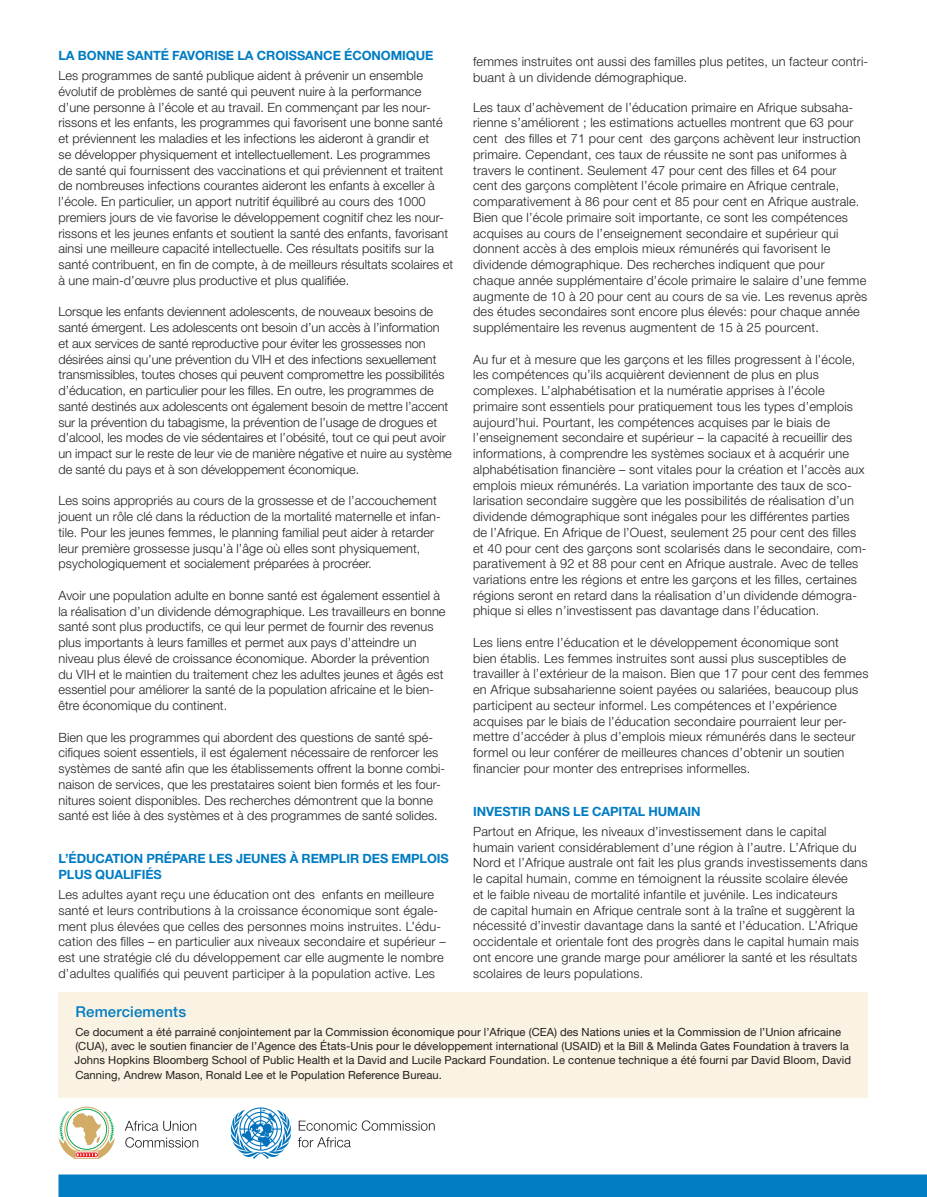
<style>
.page{position:relative;width:927px;height:1197px;background:#fff}
.page>*{position:absolute;margin:0;border:0;box-sizing:border-box;transform-origin:0 0}
.t1{font:500 15px "Helvetica Neue";letter-spacing:.015em;color:#007cc2}
.t2{font:300 12.75px/15.8px "Helvetica Neue";letter-spacing:.015em;color:#231f20}
.t3{font:300 12.75px/15.8px "Helvetica Neue";letter-spacing:-.005em;color:#231f20}
.t4{font:700 12.75px/15.8px "Helvetica Neue";letter-spacing:-.005em;color:#007cc2}
.t5{font:11.25px/14.2px "Helvetica Neue";letter-spacing:.005em;color:#231f20}
</style>
<div class="page">
<div style="left:58px;top:1174px;width:869px;height:23px;background:#007cc2"></div>
<svg style="left:231px;top:1107px;width:60px;height:52px"></svg>
<svg style="left:299px;top:1120px;width:136px;height:11px"></svg>
<svg style="left:298px;top:1137px;width:53px;height:10px"></svg>
<svg style="left:58px;top:1107px;width:57px;height:52px"></svg>
<svg style="left:125px;top:1121px;width:71px;height:10px"></svg>
<svg style="left:125px;top:1137px;width:73px;height:11px"></svg>
<div style="left:58px;top:992px;width:810px;height:106px;background:#faf2e2"></div>
<p class="t4" style="left:58px;top:47px;width:376px">LA BONNE SANTÉ FAVORISE LA CROISSANCE ÉCONOMIQUE</p>
<p class="t2" style="left:58px;top:68px;width:396px">Les programmes de santé publique aident à prévenir un ensemble évolutif de problèmes de santé qui peuvent nuire à la performance d’une personne à l’école et au travail. En commençant par les nour&shy;rissons et les enfants, les programmes qui favorisent une bonne santé et préviennent les maladies et les infections les aideront à grandir et<br>se développer physiquement et intellectuellement. Les programmes<br>de santé qui fournissent des vaccinations et qui préviennent et traitent de nombreuses infections courantes aideront les enfants à exceller à l’école. En particulier, un apport nutritif équilibré au cours des 1000 premiers jours de vie favorise le développement cognitif chez les nour&shy;rissons et les jeunes enfants et soutient la santé des enfants, favorisant ainsi une meilleure capacité intellectuelle. Ces résultats positifs sur la santé contribuent, en fin de compte, à de meilleurs résultats scolaires et à une main-d’œuvre plus productive et plus qualifiée.</p>
<p class="t3" style="left:58px;top:304px;width:395px">Lorsque les enfants deviennent adolescents, de nouveaux besoins de santé émergent. Les adolescents ont besoin d’un accès à l’information et aux services de santé reproductive pour éviter les grossesses non désirées ainsi qu’une prévention du VIH et des infections sexuellement transmissibles, toutes choses qui peuvent compromettre les possibilités d’éducation, en particulier pour les filles. En outre, les programmes de santé destinés aux adolescents ont également besoin de mettre l’accent sur la prévention du tabagisme, la prévention de l’usage de drogues et d’alcool, les modes de vie sédentaires et l’obésité, tout ce qui peut avoir un impact sur le reste de leur vie de manière négative et nuire au système de santé du pays et à son développement économique.</p>
<p class="t2" style="left:58px;top:493px;width:384px">Les soins appropriés au cours de la grossesse et de l’accouchement jouent un rôle clé dans la réduction de la mortalité maternelle et infan&shy;tile. Pour les jeunes femmes, le planning familial peut aider à retarder leur première grossesse jusqu’à l’âge où elles sont physiquement, psychologiquement et socialement préparées à procréer.</p>
<p class="t2" style="left:58px;top:587px;width:389px">Avoir une population adulte en bonne santé est également essentiel à la réalisation d’un dividende démographique. Les travailleurs en bonne santé sont plus productifs, ce qui leur permet de fournir des revenus plus importants à leurs familles et permet aux pays d’atteindre un niveau plus élevé de croissance économique. Aborder la prévention du VIH et le maintien du traitement chez les adultes jeunes et âgés est essentiel pour améliorer la santé de la population africaine et le bien&shy;être économique du continent.</p>
<p class="t2" style="left:58px;top:729px;width:388px">Bien que les programmes qui abordent des questions de santé spé&shy;cifiques soient essentiels, il est également nécessaire de renforcer les systèmes de santé afin que les établissements offrent la bonne combi&shy;naison de services, que les prestataires soient bien formés et les four&shy;nitures soient disponibles. Des recherches démontrent que la bonne santé est liée à des systèmes et à des programmes de santé solides.</p>
<p class="t4" style="left:58px;top:850px;width:392px">L’ÉDUCATION PRÉPARE LES JEUNES À REMPLIR DES EMPLOIS<br>PLUS QUALIFIÉS</p>
<p class="t2" style="left:58px;top:886px;width:389px">Les adultes ayant reçu une éducation ont des enfants en meilleure santé et leurs contributions à la croissance économique sont égale&shy;ment plus élevées que celles des personnes moins instruites. L’édu&shy;cation des filles – en particulier aux niveaux secondaire et supérieur – est une stratégie clé du développement car elle augmente le nombre d’adultes qualifiés qui peuvent participer à la population active. Les</p>
<p class="t2" style="left:473px;top:54px;width:397px">femmes instruites ont aussi des familles plus petites, un facteur contri&shy;buant à un dividende démographique.</p>
<p class="t2" style="left:473px;top:99px;width:396px">Les taux d’achèvement de l’éducation primaire en Afrique subsaha&shy;rienne s’améliorent ; les estimations actuelles montrent que 63 pour cent des filles et 71 pour cent des garçons achèvent leur instruction primaire. Cependant, ces taux de réussite ne sont pas uniformes à travers le continent. Seulement 47 pour cent des filles et 64 pour<br>cent des garçons complètent l’école primaire en Afrique centrale, comparativement à 86 pour cent et 85 pour cent en Afrique australe.<br>Bien que l’école primaire soit importante, ce sont les compétences acquises au cours de l’enseignement secondaire et supérieur qui donnent accès à des emplois mieux rémunérés qui favorisent le dividende démographique. Des recherches indiquent que pour chaque année supplémentaire d’école primaire le salaire d’une femme augmente de 10 à 20 pour cent au cours de sa vie. Les revenus après des études secondaires sont encore plus élevés: pour chaque année supplémentaire les revenus augmentent de 15 à 25 pourcent.</p>
<p class="t2" style="left:473px;top:351px;width:395px">Au fur et à mesure que les garçons et les filles progressent à l’école, les compétences qu’ils acquièrent deviennent de plus en plus complexes. L’alphabétisation et la numératie apprises à l’école primaire sont essentiels pour pratiquement tous les types d’emplois aujourd’hui. Pourtant, les compétences acquises par le biais de l’enseignement secondaire et supérieur – la capacité à recueillir des informations, à comprendre les systèmes sociaux et à acquérir une alphabétisation financière – sont vitales pour la création et l’accès aux emplois mieux rémunérés. La variation importante des taux de sco&shy;larisation secondaire suggère que les possibilités de réalisation d’un dividende démographique sont inégales pour les différentes parties de l’Afrique. En Afrique de l’Ouest, seulement 25 pour cent des filles et 40 pour cent des garçons sont scolarisés dans le secondaire, com&shy;parativement à 92 et 88 pour cent en Afrique australe. Avec de telles variations entre les régions et entre les garçons et les filles, certaines régions seront en retard dans la réalisation d’un dividende démogra&shy;phique si elles n’investissent pas davantage dans l’éducation.</p>
<p class="t2" style="left:473px;top:634px;width:397px">Les liens entre l’éducation et le développement économique sont<br>bien établis. Les femmes instruites sont aussi plus susceptibles de travailler à l’extérieur de la maison. Bien que 17 pour cent des femmes en Afrique subsaharienne soient payées ou salariées, beaucoup plus participent au secteur informel. Les compétences et l’expérience acquises par le biais de l’éducation secondaire pourraient leur per&shy;mettre d’accéder à plus d’emplois mieux rémunérés dans le secteur formel ou leur conférer de meilleures chances d’obtenir un soutien financier pour monter des entreprises informelles.</p>
<p class="t4" style="left:473px;top:803px;width:229px">INVESTIR DANS LE CAPITAL HUMAIN</p>
<p class="t2" style="left:473px;top:823px;width:396px">Partout en Afrique, les niveaux d’investissement dans le capital humain varient considérablement d’une région à l’autre. L’Afrique du Nord et l’Afrique australe ont fait les plus grands investissements dans le capital humain, comme en témoignent la réussite scolaire élevée<br>et le faible niveau de mortalité infantile et juvénile. Les indicateurs<br>de capital humain en Afrique centrale sont à la traîne et suggèrent la nécessité d’investir davantage dans la santé et l’éducation. L’Afrique occidentale et orientale font des progrès dans le capital humain mais ont encore une grande marge pour améliorer la santé et les résultats scolaires de leurs populations.</p>
<p class="t1" style="left:75px;top:1003px;width:112px">Remerciements</p>
<p class="t5" style="left:75px;top:1025px;width:778px">Ce document a été parrainé conjointement par la Commission économique pour l’Afrique (CEA) des Nations unies et la Commission de l’Union africaine (CUA), avec le soutien financier de l’Agence des États-Unis pour le développement international (USAID) et la Bill &amp; Melinda Gates Foundation à travers la Johns Hopkins Bloomberg School of Public Health et la David and Lucile Packard Foundation. Le contenue technique a été fourni par David Bloom, David Canning, Andrew Mason, Ronald Lee et le Population Reference Bureau.</p>
</div>
